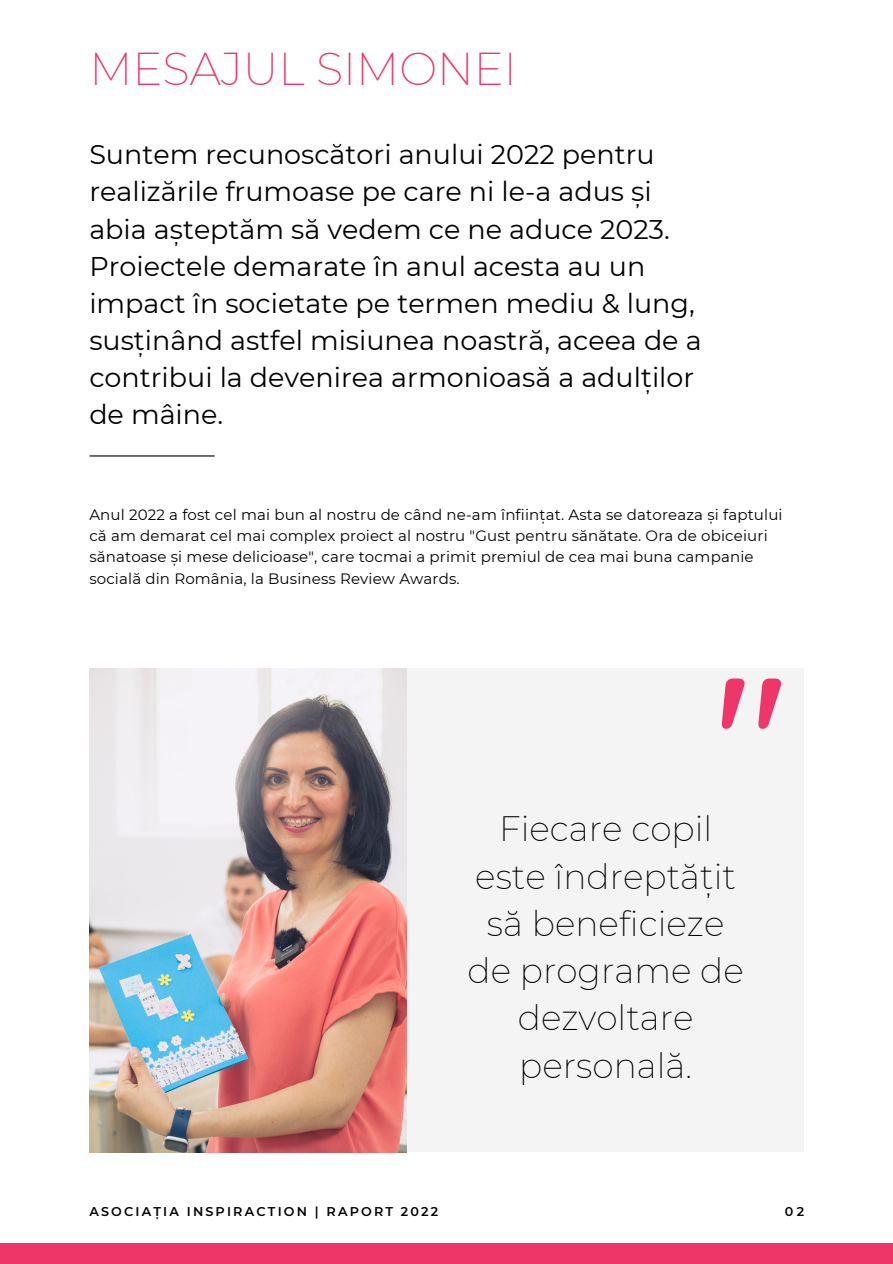
<style>
.page{position:relative;width:893px;height:1264px;background:#fff}
.page>*{position:absolute;margin:0;border:0;box-sizing:border-box;transform-origin:0 0}
.t1{font:500 176.4px "Quicksand";color:#ee3668}
.t2{font:200 45px "Montserrat";color:#ee3668}
.t3{font:200 34.5px/47.2px "Montserrat";color:#000;text-align:center}
.t4{font:27px/37.2px "Montserrat";color:#000}
.t5{font:15px/21.3px "Montserrat";letter-spacing:.01em;color:#000}
.t6{font:600 12.75px "Montserrat";letter-spacing:.17em;color:#000}
</style>
<div class="page">
<div style="left:0;top:1243px;width:892px;height:20px;background:#ee3668"></div>
<hr style="left:90px;top:455px;width:124px;height:1px;background:#000">
<div style="left:407px;top:668px;width:396px;height:484px;background:#f4f4f4"></div>
<img style="left:89px;top:668px;width:318px;height:484px">
<p class="t2" style="left:89px;top:42px;width:429px">MESAJUL SIMONEI</p>
<p class="t4" style="left:89px;top:136px;width:613px">Suntem recunoscători anului 2022 pentru realizările frumoase pe care ni le-a adus și abia așteptăm să vedem ce ne aduce 2023.<br>Proiectele demarate în anul acesta au un impact în societate pe termen mediu &amp; lung, susținând astfel misiunea noastră, aceea de a contribui la devenirea armonioasă a adulților de mâine.</p>
<p class="t5" style="left:89px;top:503px;width:694px">Anul 2022 a fost cel mai bun al nostru de când ne-am înființat. Asta se datoreaza și faptului că am demarat cel mai complex proiect al nostru "Gust pentru sănătate. Ora de obiceiuri sănatoase și mese delicioase", care tocmai a primit premiul de cea mai buna campanie socială din România, la Business Review Awards.</p>
<p class="t1" style="left:715px;top:625px;width:74px">"</p>
<p class="t3" style="left:467px;top:805px;width:278px">Fiecare copil este îndreptățit să beneficieze de programe de dezvoltare personală.</p>
<p class="t6" style="left:89px;top:1203px;width:350px">ASOCIAȚIA INSPIRACTION | RAPORT 2022</p>
<p class="t6" style="left:785px;top:1203px;width:21px">02</p>
</div>
